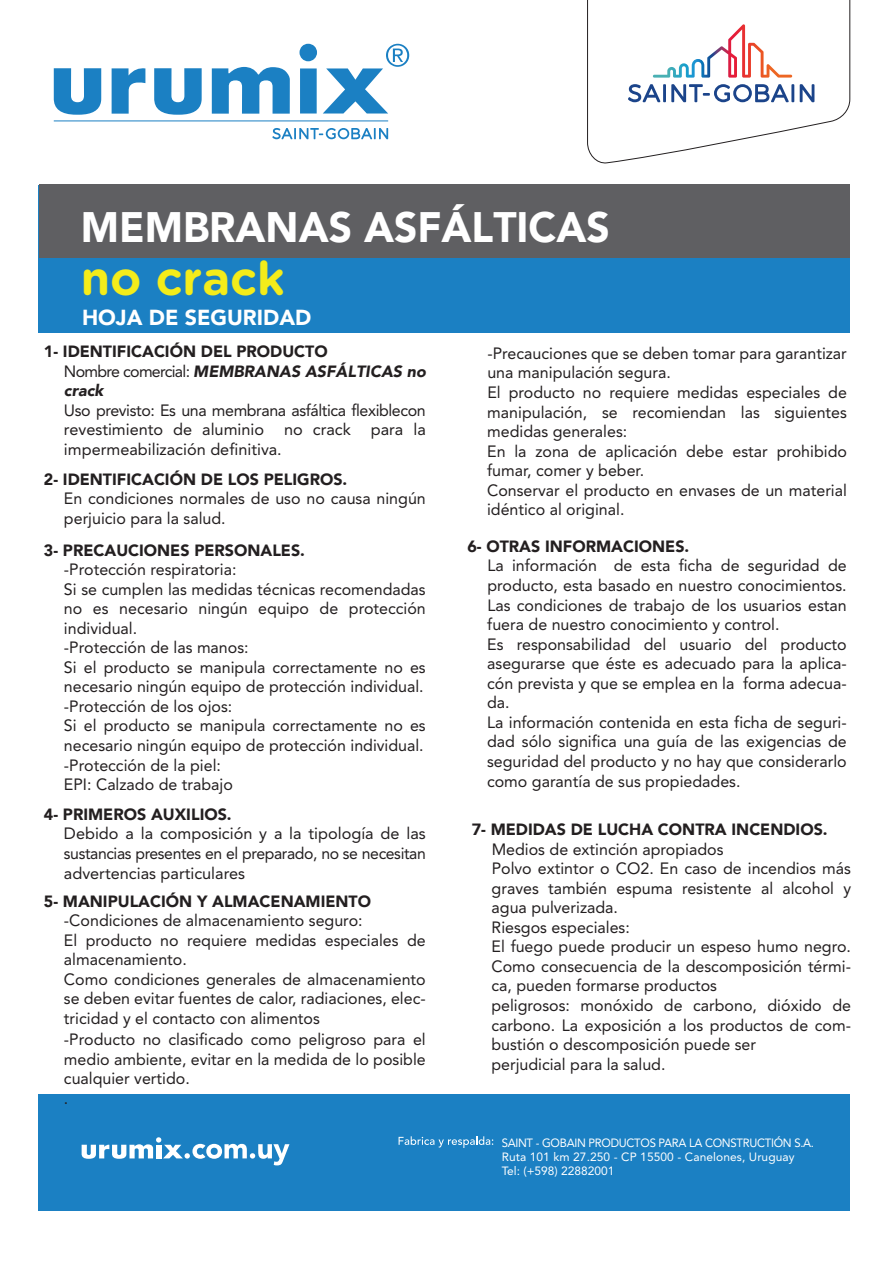
<style>
.page{position:relative;width:893px;height:1263px;background:#fff}
.page>*{position:absolute;margin:0;border:0;box-sizing:border-box;transform-origin:0 0}
.t1{font:700 47.1px "Gotham Rounded";color:#f4ec1a}
.t2{font:900 42.45px "Avenir";color:#fff;scale:.95 1}
.t3{font:900 21.75px "Avenir";color:#fff}
.t4{font:16.35px/19.5px "Avenir";color:#231f20}
.t5{font:900 16.35px/19.5px "Avenir";color:#231f20}
.t6{font:12px/14.1px "Avenir";color:#fff;scale:.95 1}
.s1{font-weight:400}
.s2{font-style:italic}
</style>
<div class="page">
<div style="left:38px;top:185px;width:811px;height:148px;background:#1b80c3"></div>
<div style="left:38px;top:1095px;width:811px;height:116px;background:#1b80c3"></div>
<div style="left:39px;top:184px;width:810px;height:74px;background:#5f5f62"></div>
<svg style="left:399px;top:1136px;width:94px;height:12px"></svg>
<svg style="left:82px;top:1137px;width:207px;height:28px"></svg>
<svg style="left:587px;top:0;width:264px;height:164px"></svg>
<svg style="left:54px;top:44px;width:355px;height:71px"></svg>
<svg style="left:272px;top:128px;width:116px;height:11px"></svg>
<h2 class="t2" style="left:81px;top:202px;width:558px">MEMBRANAS ASFÁLTICAS</h2>
<h1 class="t1" style="left:81px;top:244px;width:206px">no crack</h1>
<h3 class="t3" style="left:82px;top:305px;width:231px">HOJA DE SEGURIDAD</h3>
<p class="t5" style="left:64px;top:341px;width:363px;text-indent:-20px">1- IDENTIFICACIÓN DEL PRODUCTO<br><span class="s1">Nombre comercial:</span> <span class="s2">MEMBRANAS ASFÁLTICAS no crack</span></p>
<p class="t4" style="left:64px;top:400px;width:363px;text-align:justify">Uso previsto: Es una membrana asfáltica flexiblecon revestimiento de aluminio no crack para la impermeabilización definitiva.</p>
<p class="t5" style="left:44px;top:469px;width:305px">2- IDENTIFICACIÓN DE LOS PELIGROS.</p>
<p class="t4" style="left:64px;top:489px;width:363px">En condiciones normales de uso no causa ningún perjuicio para la salud.</p>
<p class="t5" style="left:44px;top:540px;width:263px">3- PRECAUCIONES PERSONALES.</p>
<p class="t4" style="left:64px;top:560px;width:363px">-Protección respiratoria:<br>Si se cumplen las medidas técnicas recomendadas no es necesario ningún equipo de protección individual.<br>-Protección de las manos:<br>Si el producto se manipula correctamente no es necesario ningún equipo de protección individual. -Protección de los ojos:<br>Si el producto se manipula correctamente no es necesario ningún equipo de protección individual. -Protección de la piel:<br>EPI: Calzado de trabajo</p>
<p class="t5" style="left:44px;top:804px;width:189px">4- PRIMEROS AUXILIOS.</p>
<p class="t4" style="left:64px;top:824px;width:363px;text-align:justify">Debido a la composición y a la tipología de las sustancias presentes en el preparado, no se necesitan advertencias particulares</p>
<p class="t5" style="left:44px;top:891px;width:329px">5- MANIPULACIÓN Y ALMACENAMIENTO</p>
<p class="t4" style="left:64px;top:911px;width:363px">-Condiciones de almacenamiento seguro:<br>El producto no requiere medidas especiales de almacenamiento.<br>Como condiciones generales de almacenamiento se deben evitar fuentes de calor, radiaciones, elec&shy;tricidad y el contacto con alimentos</p>
<p class="t4" style="left:64px;top:1030px;width:363px">-Producto no clasificado como peligroso para el medio ambiente, evitar en la medida de lo posible cualquier vertido.<br>.</p>
<p class="t4" style="left:487px;top:343px;width:361px">-Precauciones que se deben tomar para garantizar una manipulación segura.<br>El producto no requiere medidas especiales de manipulación, se recomiendan las siguientes medidas generales:<br>En la zona de aplicación debe estar prohibido fumar, comer y beber.<br>Conservar el producto en envases de un material idéntico al original.</p>
<p class="t5" style="left:467px;top:536px;width:223px">6- OTRAS INFORMACIONES.</p>
<p class="t4" style="left:487px;top:556px;width:361px">La información de esta ficha de seguridad de producto, esta basado en nuestro conocimientos.<br>Las condiciones de trabajo de los usuarios estan fuera de nuestro conocimiento y control.<br>Es responsabilidad del usuario del producto asegurarse que éste es adecuado para la aplica&shy;cón prevista y que se emplea en la forma adecua&shy;da.<br>La información contenida en esta ficha de seguri&shy;dad sólo significa una guía de las exigencias de seguridad del producto y no hay que considerarlo como garantía de sus propiedades.</p>
<p class="t5" style="left:472px;top:819px;width:357px">7- MEDIDAS DE LUCHA CONTRA INCENDIOS.</p>
<p class="t4" style="left:491px;top:839px;width:361px">Medios de extinción apropiados<br>Polvo extintor o CO2. En caso de incendios más graves también espuma resistente al alcohol y agua pulverizada.<br>Riesgos especiales:<br>El fuego puede producir un espeso humo negro.<br>Como consecuencia de la descomposición térmi&shy;ca, pueden formarse productos<br>peligrosos: monóxido de carbono, dióxido de carbono. La exposición a los productos de com&shy;bustión o descomposición puede ser<br>perjudicial para la salud.</p>
<p class="t6" style="left:502px;top:1136px;width:330px">SAINT - GOBAIN PRODUCTOS PARA LA CONSTRUCTIÓN S.A.<br>Ruta 101 km 27.250 - CP 15500 - Canelones, Uruguay<br>Tel: (+598) 22882001</p>
</div>
